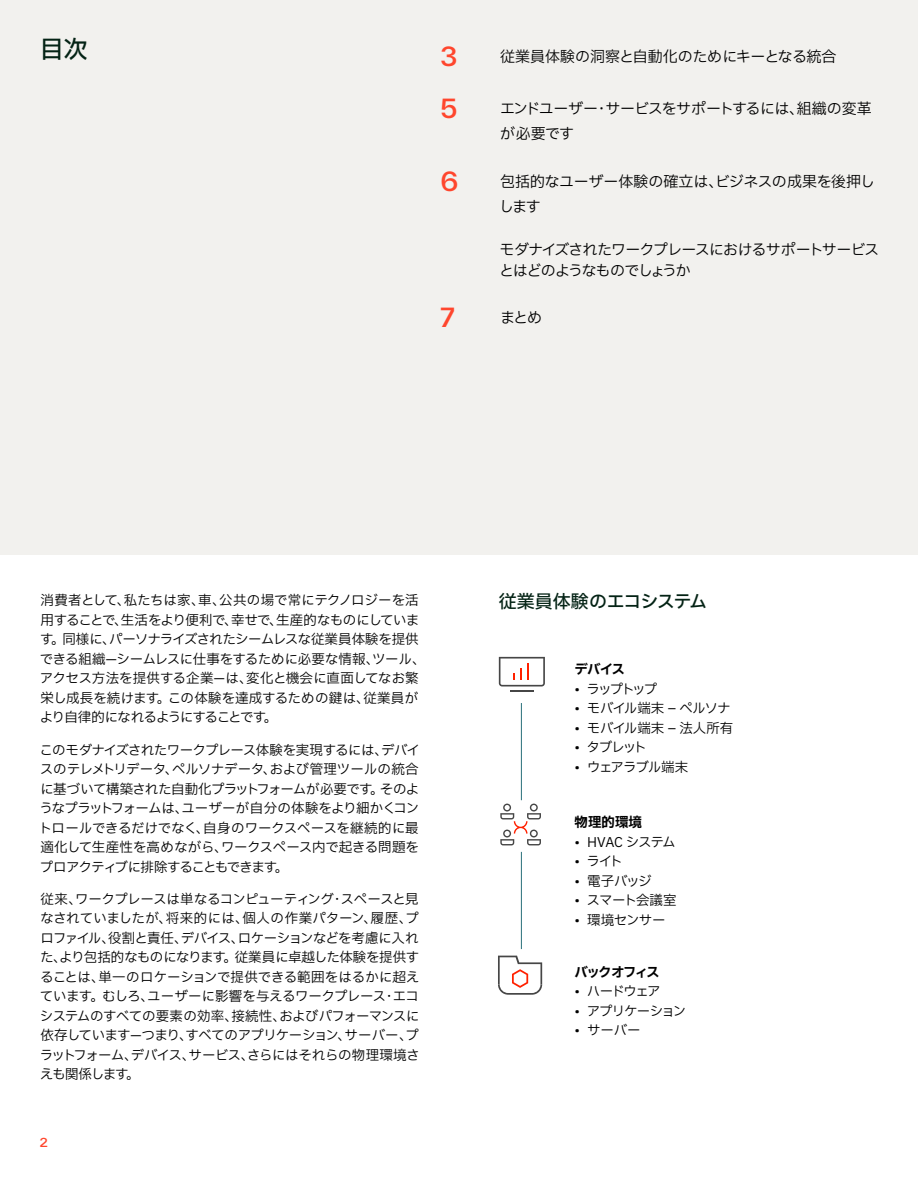
<style>
.page{position:relative;width:918px;height:1188px;background:#fff}
.page>*{position:absolute;margin:0;border:0;box-sizing:border-box;transform-origin:0 0}
.t1{font:500 25.5px "TWK Everett";color:#ff462d}
.TOC_Head{font:24px "IBM Plex Sans JP Medm";color:#042315}
.t2{font:18px "IBM Plex Sans JP Medm";letter-spacing:-.015em;color:#042315}
.t3{font:15px/21px "IBM Plex Sans JP";letter-spacing:-.065em;color:#000}
.t4{font:15px/25.3px "IBM Plex Sans JP";letter-spacing:-.04em;color:#000}
.t5{font:15px/25.3px "IBM Plex Sans JP";letter-spacing:-.015em;color:#000}
.t6{font:15px "IBM Plex Sans JP";letter-spacing:-.01em;color:#000}
._00_Body{font:13.5px/19.5px "IBM Plex Sans JP";letter-spacing:-.035em;color:#000;text-align:justify}
._00_Body-2{font:13.5px "IBM Plex Sans JP";color:#000}
._00_Body-3{font:13.5px "IBM Plex Sans JP";letter-spacing:-.005em;color:#000}
.t7{font:700 13.5px "IBM Plex Sans JP";letter-spacing:-.075em;color:#000}
._00_Body-4{font:13.5px "IBM Plex Sans JP";letter-spacing:-.075em;color:#000}
._00_Body-5{font:13.5px "IBM Plex Sans JP";letter-spacing:-.065em;color:#000}
._00_Body-6{font:13.5px "IBM Plex Sans JP";letter-spacing:-.07em;color:#000}
.t8{font:700 13.5px "IBM Plex Sans JP";letter-spacing:-.115em;color:#000}
.t9{font:500 12px "TWK Everett";color:#ff462d}
</style>
<div class="page">
<div style="left:0;top:0;width:918px;height:555px;background:#f2f1ee"></div>
<hr style="left:521px;top:703px;width:1px;height:97px;background:#29707a">
<hr style="left:521px;top:852px;width:1px;height:97px;background:#29707a">
<svg style="left:499px;top:657px;width:46px;height:34px"></svg>
<svg style="left:498px;top:956px;width:44px;height:39px"></svg>
<svg style="left:500px;top:804px;width:41px;height:41px"></svg>
<p class="TOC_Head" style="left:40px;top:31px;width:49px">目次</p>
<h1 class="t1" style="left:441px;top:39px;width:18px">3</h1>
<p class="t6" style="left:500px;top:46px;width:338px">従業員体験の洞察と自動化のためにキーとなる統合</p>
<h1 class="t1" style="left:441px;top:90px;width:18px">5</h1>
<p class="t4" style="left:500px;top:95px;width:373px">エンドユーザー・サービスをサポートするには、組織の変革が必要です</p>
<h1 class="t1" style="left:441px;top:163px;width:19px">6</h1>
<p class="t5" style="left:499px;top:168px;width:378px">包括的なユーザー体験の確立は、ビジネスの成果を後押しします</p>
<p class="t3" style="left:499px;top:238px;width:382px">モダナイズされたワークプレースにおけるサポートサービスとはどのようなものでしょうか</p>
<h1 class="t1" style="left:441px;top:299px;width:16px">7</h1>
<p class="t4" style="left:500px;top:304px;width:44px">まとめ</p>
<p class="_00_Body-2" style="left:40px;top:591px;width:380px">消費者として、私たちは家、車、公共の場で常にテクノロジーを活</p>
<h3 class="t2" style="left:499px;top:588px;width:210px">従業員体験のエコシステム</h3>
<p class="_00_Body" style="left:40px;top:609px;width:387px;text-align:left">用することで、生活をより便利で、幸せで、生産的なものにしています。同様に、パーソナライズされたシームレスな従業員体験を提供できる組織—シームレスに仕事をするために必要な情報、ツール、アクセス方法を提供する企業—は、変化と機会に直面してなお繁栄し成長を続けます。この体験を達成するための鍵は、従業員がより自律的になれるようにすることです。</p>
<p class="_00_Body" style="left:39px;top:739px;width:383px">このモダナイズされたワークプレース体験を実現するには、デバイスのテレメトリデータ、ペルソナデータ、および管理ツールの統合に基づいて構築された自動化プラットフォームが必要です。そのようなプラットフォームは、ユーザーが自分の体験をより細かくコントロールできるだけでなく、自身のワークスペースを継続的に最適化して生産性を高めながら、ワークスペース内で起きる問題をプロアクティブに排除することもできます。</p>
<p class="_00_Body" style="left:40px;top:888px;width:381px">従来、ワークプレースは単なるコンピューティング・スペースと見なされていましたが、将来的には、個人の作業パターン、履歴、プロファイル、役割と責任、デバイス、ロケーションなどを考慮に入れた、より包括的なものになります。従業員に卓越した体験を提供することは、単一のロケーションで提供できる範囲をはるかに超えています。むしろ、ユーザーに影響を与えるワークプレース・エコシステムのすべての要素の効率、接続性、およびパフォーマンスに依存しています—つまり、すべてのアプリケーション、サーバー、プラットフォーム、デバイス、サービス、さらにはそれらの物理環境さえも関係します。</p>
<p class="t7" style="left:574px;top:659px;width:52px">デバイス</p>
<p class="_00_Body" style="left:574px;top:678px;width:84px">• ラップトップ</p>
<p class="_00_Body" style="left:574px;top:697px;width:158px">• モバイル端末 – ペルソナ</p>
<p class="_00_Body-3" style="left:574px;top:718px;width:160px">• モバイル端末 – 法人所有</p>
<p class="_00_Body" style="left:574px;top:736px;width:74px">• タブレット</p>
<p class="_00_Body-4" style="left:574px;top:757px;width:115px">• ウェアラブル端末</p>
<p class="t7" style="left:574px;top:812px;width:69px">物理的環境</p>
<p class="_00_Body-5" style="left:574px;top:832px;width:103px">• HVAC システム</p>
<p class="_00_Body" style="left:574px;top:851px;width:50px">• ライト</p>
<p class="_00_Body" style="left:574px;top:870px;width:79px">• 電子バッジ</p>
<p class="_00_Body" style="left:574px;top:890px;width:104px">• スマート会議室</p>
<p class="_00_Body" style="left:574px;top:909px;width:93px">• 環境センサー</p>
<p class="t8" style="left:574px;top:961px;width:87px">バックオフィス</p>
<p class="_00_Body" style="left:574px;top:981px;width:88px">• ハードウェア</p>
<p class="_00_Body-6" style="left:574px;top:1001px;width:113px">• アプリケーション</p>
<p class="_00_Body" style="left:574px;top:1020px;width:68px">• サーバー</p>
<p class="t9" style="left:40px;top:1134px;width:10px">2</p>
</div>
